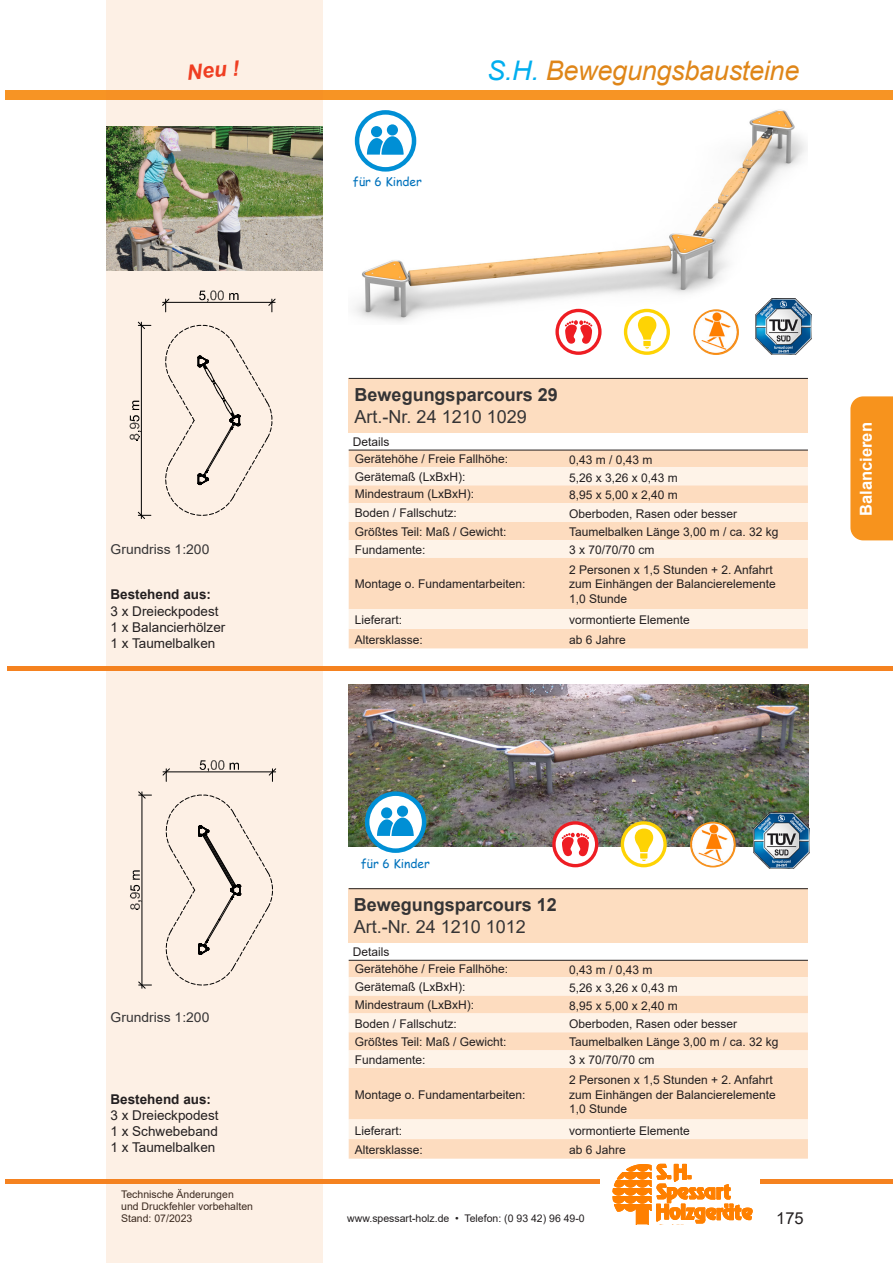
<style>
.page{position:relative;width:893px;height:1263px;background:#fff}
.page>*{position:absolute;margin:0;border:0;box-sizing:border-box;transform-origin:0 0}
.t1{font:italic 27px "Arial";letter-spacing:-.01em;color:#df8619}
.t2{font:italic 700 21px "Arial";color:#ef3e22}
.Absatzformat_2{font:700 18px "Arial";color:#353435}
.Absatzformat_2-2{font:18px "Arial";color:#353435}
.Inhaltsverzeichnis{font:700 16.5px "Arial";color:#fff}
.t3{font:16.5px "Arial";color:#231f20}
.Absatzformat_2-3{font:13.5px "Arial";color:#231f20}
.Absatzformat_2-4{font:13.5px "Arial";color:#353435}
.Absatzformat_2-5{font:700 13.5px "Arial";color:#231f20}
.t4{font:12px "Arial";color:#231f20}
.t5{font:12px "Comic Sans MS";color:#0072bc}
.t6{font:10.5px/12px "Arial";color:#231f20}
.s1{color:#00aeef}
</style>
<div class="page">
<hr style="left:5px;top:1179px;width:888px;height:4px;background:#f58220">
<div style="left:5px;top:90px;width:888px;height:10px;background:#f79424"></div>
<div style="left:850px;top:396px;width:43px;height:144px;background:#f7931d"></div>
<div style="left:8px;top:666px;width:885px;height:5px;background:#f58220"></div>
<div style="left:600px;top:1157px;width:160px;height:67px;background:#fff"></div>
<svg style="left:613px;top:1164px;width:139px;height:60px"></svg>
<div style="left:106px;top:0;width:217px;height:1263px;background:#fdf0e5"></div>
<div style="left:349px;top:961px;width:459px;height:198px;background:#fddcbf"></div>
<svg style="left:349px;top:977px;width:459px;height:162px;fill:#fddcbf"></svg>
<div style="left:349px;top:888px;width:459px;height:54px;background:#fdddc0"></div>
<div style="left:349px;top:378px;width:459px;height:54px;background:#fdddc0"></div>
<div style="left:349px;top:451px;width:459px;height:197px;background:#fddcbf"></div>
<svg style="left:349px;top:467px;width:459px;height:162px;fill:#fddcbf"></svg>
<img style="left:349px;top:684px;width:459px;height:162px">
<img style="left:106px;top:126px;width:217px;height:144px">
<img style="left:354px;top:109px;width:453px;height:215px">
<svg style="left:106px;top:270px;width:217px;height:249px"></svg>
<svg style="left:129px;top:760px;width:148px;height:229px"></svg>
<hr style="left:349px;top:450px;width:459px;height:1px;background:#231f20">
<svg style="left:622px;top:823px;width:43px;height:43px"></svg>
<div style="left:621px;top:821px;width:46px;height:46px;border:3px solid #fed304;border-radius:50%"></div>
<svg style="left:635px;top:828px;width:18px;height:33px"></svg>
<svg style="left:554px;top:823px;width:43px;height:43px"></svg>
<div style="left:552px;top:821px;width:46px;height:46px;border:3px solid #ee1d23;border-radius:50%"></div>
<svg style="left:562px;top:833px;width:27px;height:24px"></svg>
<img style="left:691px;top:822px;width:44px;height:45px;border-radius:22px">
<div style="left:690px;top:822px;width:46px;height:45px;border:2px solid #f7931d;border-radius:50%"></div>
<img style="left:754px;top:812px;width:56px;height:56px">
<hr style="left:349px;top:888px;width:459px;height:1px;background:#231f20">
<hr style="left:349px;top:960px;width:459px;height:1px;background:#231f20">
<svg style="left:367px;top:794px;width:57px;height:57px"></svg>
<div style="left:365px;top:791px;width:61px;height:62px;border:4px solid #008fd5;border-radius:50%"></div>
<div style="left:381px;top:807px;width:11px;height:11px;background:#008fd5;border-radius:50%"></div>
<svg style="left:377px;top:815px;width:39px;height:23px"></svg>
<div style="left:397px;top:806px;width:11px;height:11px;background:#008fd5;border-radius:50%"></div>
<svg style="left:626px;top:310px;width:42px;height:43px"></svg>
<div style="left:624px;top:309px;width:46px;height:46px;border:3px solid #fed304;border-radius:50%"></div>
<svg style="left:638px;top:316px;width:19px;height:33px"></svg>
<svg style="left:557px;top:310px;width:43px;height:43px"></svg>
<div style="left:555px;top:309px;width:47px;height:46px;border:3px solid #ee1d23;border-radius:50%"></div>
<svg style="left:565px;top:320px;width:27px;height:24px"></svg>
<svg style="left:357px;top:112px;width:57px;height:57px"></svg>
<div style="left:355px;top:110px;width:61px;height:62px;border:4px solid #008fd5;border-radius:50%"></div>
<div style="left:371px;top:126px;width:11px;height:11px;background:#008fd5;border-radius:50%"></div>
<svg style="left:367px;top:134px;width:39px;height:23px"></svg>
<div style="left:387px;top:124px;width:11px;height:12px;background:#008fd5;border-radius:50%"></div>
<img style="left:694px;top:310px;width:44px;height:44px;border-radius:22px">
<div style="left:693px;top:309px;width:46px;height:46px;border:2px solid #f7931d;border-radius:50%"></div>
<img style="left:755px;top:299px;width:56px;height:56px">
<hr style="left:349px;top:378px;width:459px;height:1px;background:#231f20">
<p class="t2" style="left:186px;top:58px;width:54px;rotate:-5deg">Neu !</p>
<p class="Absatzformat_2-4" style="left:111px;top:540px;width:100px">Grundriss 1:200</p>
<p class="Absatzformat_2-5" style="left:111px;top:585px;width:102px">Bestehend aus:</p>
<p class="Absatzformat_2-3" style="left:111px;top:602px;width:110px">3 x Dreieckpodest</p>
<p class="Absatzformat_2-3" style="left:111px;top:618px;width:116px">1 x Balancierhölzer</p>
<p class="Absatzformat_2-3" style="left:111px;top:634px;width:106px">1 x Taumelbalken</p>
<p class="Absatzformat_2-4" style="left:111px;top:1008px;width:100px">Grundriss 1:200</p>
<p class="Absatzformat_2-5" style="left:111px;top:1089px;width:102px">Bestehend aus:</p>
<p class="Absatzformat_2-3" style="left:111px;top:1106px;width:110px">3 x Dreieckpodest</p>
<p class="Absatzformat_2-3" style="left:111px;top:1122px;width:109px">1 x Schwebeband</p>
<p class="Absatzformat_2-3" style="left:111px;top:1138px;width:106px">1 x Taumelbalken</p>
<p class="t6" style="left:121px;top:1188px;width:133px">Technische Änderungen und Druckfehler vorbehalten<br>Stand: 07/2023</p>
<p class="t5" style="left:353px;top:173px;width:70px">für 6 Kinder</p>
<p class="t1" style="left:487px;top:53px;width:314px"><span class="s1">S.H.</span> Bewegungsbausteine</p>
<p class="Absatzformat_2" style="left:355px;top:382px;width:205px">Bewegungsparcours 29</p>
<p class="Absatzformat_2-2" style="left:355px;top:404px;width:174px">Art.-Nr. 24 1210 1029</p>
<p class="t4" style="left:353px;top:433px;width:38px">Details</p>
<p class="t4" style="left:355px;top:450px;width:155px">Gerätehöhe / Freie Fallhöhe:</p>
<p class="t4" style="left:569px;top:451px;width:85px">0,43 m / 0,43 m</p>
<p class="t4" style="left:355px;top:468px;width:112px">Gerätemaß (LxBxH):</p>
<p class="t4" style="left:569px;top:469px;width:110px">5,26 x 3,26 x 0,43 m</p>
<p class="t4" style="left:355px;top:486px;width:121px">Mindestraum (LxBxH):</p>
<p class="t4" style="left:569px;top:487px;width:110px">8,95 x 5,00 x 2,40 m</p>
<p class="t4" style="left:355px;top:505px;width:104px">Boden / Fallschutz:</p>
<p class="t4" style="left:569px;top:505px;width:170px">Oberboden, Rasen oder besser</p>
<p class="t4" style="left:355px;top:524px;width:153px">Größtes Teil: Maß / Gewicht:</p>
<p class="t4" style="left:569px;top:524px;width:211px">Taumelbalken Länge 3,00 m / ca. 32 kg</p>
<p class="t4" style="left:355px;top:542px;width:72px">Fundamente:</p>
<p class="t4" style="left:569px;top:542px;width:87px">3 x 70/70/70 cm</p>
<p class="t4" style="left:355px;top:576px;width:172px">Montage o. Fundamentarbeiten:</p>
<p class="t4" style="left:569px;top:562px;width:205px">2 Personen x 1,5 Stunden + 2. Anfahrt</p>
<p class="t4" style="left:569px;top:576px;width:208px">zum Einhängen der Balancierelemente</p>
<p class="t4" style="left:569px;top:590px;width:60px">1,0 Stunde</p>
<p class="t4" style="left:355px;top:612px;width:49px">Lieferart:</p>
<p class="t4" style="left:569px;top:612px;width:122px">vormontierte Elemente</p>
<p class="t4" style="left:355px;top:632px;width:70px">Altersklasse:</p>
<p class="t4" style="left:569px;top:632px;width:58px">ab 6 Jahre</p>
<p class="Inhaltsverzeichnis" style="left:854px;top:516px;width:95px;rotate:-90deg">Balancieren</p>
<p class="t5" style="left:361px;top:855px;width:70px">für 6 Kinder</p>
<p class="Absatzformat_2" style="left:354px;top:892px;width:205px">Bewegungsparcours 12</p>
<p class="Absatzformat_2-2" style="left:354px;top:914px;width:174px">Art.-Nr. 24 1210 1012</p>
<p class="t4" style="left:353px;top:943px;width:38px">Details</p>
<p class="t4" style="left:355px;top:960px;width:155px">Gerätehöhe / Freie Fallhöhe:</p>
<p class="t4" style="left:569px;top:961px;width:85px">0,43 m / 0,43 m</p>
<p class="t4" style="left:355px;top:978px;width:112px">Gerätemaß (LxBxH):</p>
<p class="t4" style="left:569px;top:979px;width:110px">5,26 x 3,26 x 0,43 m</p>
<p class="t4" style="left:355px;top:996px;width:121px">Mindestraum (LxBxH):</p>
<p class="t4" style="left:569px;top:997px;width:110px">8,95 x 5,00 x 2,40 m</p>
<p class="t4" style="left:355px;top:1015px;width:104px">Boden / Fallschutz:</p>
<p class="t4" style="left:569px;top:1016px;width:170px">Oberboden, Rasen oder besser</p>
<p class="t4" style="left:355px;top:1034px;width:153px">Größtes Teil: Maß / Gewicht:</p>
<p class="t4" style="left:569px;top:1034px;width:211px">Taumelbalken Länge 3,00 m / ca. 32 kg</p>
<p class="t4" style="left:355px;top:1052px;width:72px">Fundamente:</p>
<p class="t4" style="left:569px;top:1052px;width:87px">3 x 70/70/70 cm</p>
<p class="t4" style="left:355px;top:1086px;width:172px">Montage o. Fundamentarbeiten:</p>
<p class="t4" style="left:569px;top:1072px;width:205px">2 Personen x 1,5 Stunden + 2. Anfahrt</p>
<p class="t4" style="left:569px;top:1086px;width:208px">zum Einhängen der Balancierelemente</p>
<p class="t4" style="left:569px;top:1100px;width:60px">1,0 Stunde</p>
<p class="t4" style="left:355px;top:1122px;width:49px">Lieferart:</p>
<p class="t4" style="left:569px;top:1122px;width:122px">vormontierte Elemente</p>
<p class="t4" style="left:355px;top:1142px;width:70px">Altersklasse:</p>
<p class="t4" style="left:569px;top:1142px;width:58px">ab 6 Jahre</p>
<p class="t6" style="left:347px;top:1212px;width:239px">www.spessart-holz.de • Telefon: (0 93 42) 96 49-0</p>
<h3 class="t3" style="left:776px;top:1207px;width:29px">175</h3>
</div>
